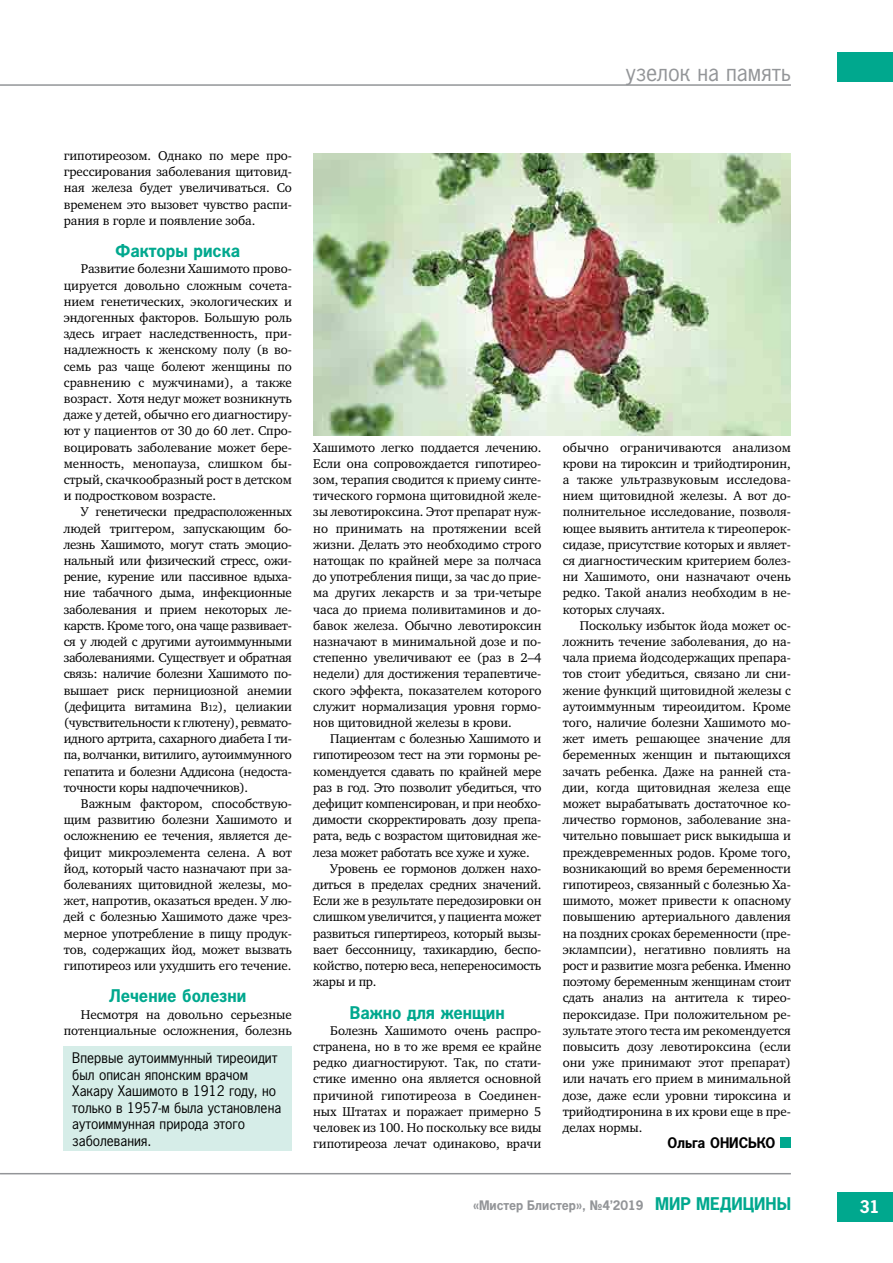
<style>
.page{position:relative;width:893px;height:1263px;background:#fff}
.page>*{position:absolute;margin:0;border:0;box-sizing:border-box;transform-origin:0 0}
.t1{font:24px "Paper Gothic";color:#939598}
.t2{font:700 18px "Paper Gothic";color:#00a88e}
.t3{font:700 18px "Paper Gothic";color:#fff}
.t4{font:15px/16.5px "Paper Gothic";color:#000}
.t5{font:700 15px "Paper Gothic";color:#000}
.t6{font:700 13.5px "Paper Gothic";color:#939598}
.t7{font:13.05px/16.2px "Charter C";letter-spacing:-.02em;color:#000;text-align:justify}
.s1{font-size:9px}
.s2{font-size:18px;color:#00a88e}
</style>
<div class="page">
<div style="left:780px;top:1137px;width:11px;height:11px;background:#00a88e"></div>
<hr style="left:0;top:84px;width:791px;height:2px;background:#939598">
<hr style="left:0;top:1173px;width:791px;height:1px;background:#939598">
<div style="left:838px;top:52px;width:55px;height:30px;background:#00a88e"></div>
<div style="left:838px;top:1192px;width:55px;height:30px;background:#00a88e"></div>
<div style="left:64px;top:1046px;width:228px;height:105px;background:#d6ede8"></div>
<img style="left:313px;top:153px;width:478px;height:283px">
<h1 class="t1" style="left:626px;top:58px;width:166px">узелок на память</h1>
<p class="t7" style="left:64px;top:148px;width:230px">гипотиреозом. Однако по мере про&shy;грессирования заболевания щитовид&shy;ная железа будет увеличиваться. Со временем это вызовет чувство распи&shy;рания в горле и появление зоба.</p>
<h2 class="t2" style="left:116px;top:241px;width:126px">Факторы риска</h2>
<p class="t7" style="left:64px;top:261px;width:230px;text-indent:17px">Развитие болезни Хашимото прово&shy;цируется довольно сложным сочета&shy;нием генетических, экологических и эндогенных факторов. Большую роль здесь играет наследственность, при&shy;надлежность к женскому полу (в во&shy;семь раз чаще болеют женщины по сравнению с мужчинами), а также возраст. Хотя недуг может возникнуть даже у детей, обычно его диагностиру&shy;ют у пациентов от 30 до 60 лет. Спро&shy;воцировать заболевание может бере&shy;менность, менопауза, слишком бы&shy;стрый, скачкообразный рост в детском и подростковом возрасте.</p>
<p class="t7" style="left:64px;top:504px;width:230px;text-indent:17px">У генетически предрасположенных людей триггером, запускающим бо&shy;лезнь Хашимото, могут стать эмоцио&shy;нальный или физический стресс, ожи&shy;рение, курение или пассивное вдыха&shy;ние табачного дыма, инфекционные заболевания и прием некоторых ле&shy;карств. Кроме того, она чаще развивает&shy;ся у людей с другими аутоиммунными заболеваниями. Существует и обратная связь: наличие болезни Хашимото по&shy;вышает риск пернициозной анемии (дефицита витамина B<span class="s1">12</span>), целиакии (чувствительности к глютену), ревмато&shy;идного артрита, сахарного диабета I ти&shy;па, волчанки, витилиго, аутоиммунного гепатита и болезни Аддисона (недоста&shy;точности коры надпочечников).</p>
<p class="t7" style="left:64px;top:796px;width:230px;text-indent:17px">Важным фактором, способствую&shy;щим развитию болезни Хашимото и осложнению ее течения, является де&shy;фицит микроэлемента селена. А вот йод, который часто назначают при за&shy;болеваниях щитовидной железы, мо&shy;жет, напротив, оказаться вреден. У лю&shy;дей с болезнью Хашимото даже чрез&shy;мерное употребление в пищу продук&shy;тов, содержащих йод, может вызвать гипотиреоз или ухудшить его течение.</p>
<h2 class="t2" style="left:110px;top:986px;width:138px">Лечение болезни</h2>
<p class="t7" style="left:64px;top:1006px;width:230px;text-align:right">Несмотря на довольно серьезные потенциальные осложнения, болезнь</p>
<p class="t4" style="left:72px;top:1050px;width:210px">Впервые аутоиммунный тиреоидит был описан японским врачом<br>Хакару Хашимото в 1912 году, но только в 1957-м была установлена аутоиммунная природа этого заболевания.</p>
<p class="t7" style="left:313px;top:439px;width:230px">Хашимото легко поддается лечению.<br>Если она сопровождается гипотирео&shy;зом, терапия сводится к приему синте&shy;тического гормона щитовидной желе&shy;зы левотироксина. Этот препарат нуж&shy;но принимать на протяжении всей жизни. Делать это необходимо строго натощак по крайней мере за полчаса до употребления пищи, за час до прие&shy;ма других лекарств и за три-четыре часа до приема поливитаминов и до&shy;бавок железа. Обычно левотироксин назначают в минимальной дозе и по&shy;степенно увеличивают ее (раз в 2–4 недели) для достижения терапевтиче&shy;ского эффекта, показателем которого служит нормализация уровня гормо&shy;нов щитовидной железы в крови.</p>
<p class="t7" style="left:330px;top:731px;width:213px">Пациентам с болезнью Хашимото и</p>
<p class="t7" style="left:313px;top:747px;width:230px">гипотиреозом тест на эти гормоны ре-</p>
<p class="t7" style="left:313px;top:763px;width:230px">комендуется сдавать по крайней мере</p>
<p class="t7" style="left:313px;top:779px;width:230px">раз в год. Это позволит убедиться, что</p>
<p class="t7" style="left:313px;top:796px;width:230px">дефицит компенсирован, и при необхо-</p>
<p class="t7" style="left:313px;top:812px;width:230px">димости скорректировать дозу препа-</p>
<p class="t7" style="left:313px;top:828px;width:230px">рата, ведь с возрастом щитовидная же-</p>
<p class="t7" style="left:313px;top:844px;width:218px">леза может работать все хуже и хуже.</p>
<p class="t7" style="left:330px;top:860px;width:213px">Уровень ее гормонов должен нахо-</p>
<p class="t7" style="left:313px;top:877px;width:230px">диться в пределах средних значений.</p>
<p class="t7" style="left:313px;top:893px;width:230px">Если же в результате передозировки он</p>
<p class="t7" style="left:313px;top:909px;width:230px">слишком увеличится, у пациента может</p>
<p class="t7" style="left:313px;top:925px;width:230px">развиться гипертиреоз, который вызы-</p>
<p class="t7" style="left:313px;top:941px;width:230px">вает бессонницу, тахикардию, беспо-</p>
<p class="t7" style="left:313px;top:958px;width:230px">койство, потерю веса, непереносимость</p>
<p class="t7" style="left:313px;top:974px;width:65px">жары и пр.</p>
<h2 class="t2" style="left:350px;top:1002px;width:156px">Важно для женщин</h2>
<p class="t7" style="left:313px;top:1022px;width:230px;text-indent:17px">Болезнь Хашимото очень распро&shy;странена, но в то же время ее крайне редко диагностируют. Так, по стати&shy;стике именно она является основной причиной гипотиреоза в Соединен&shy;ных Штатах и поражает примерно 5 человек из 100. Но поскольку все виды гипотиреоза лечат одинаково, врачи</p>
<p class="t7" style="left:563px;top:439px;width:230px">обычно ограничиваются анализом крови на тироксин и трийодтиронин, а также ультразвуковым исследова&shy;нием щитовидной железы. А вот до&shy;полнительное исследование, позволя&shy;ющее выявить антитела к тиреоперок&shy;сидазе, присутствие которых и являет&shy;ся диагностическим критерием болез&shy;ни Хашимото, они назначают очень редко. Такой анализ необходим в не&shy;которых случаях.</p>
<p class="t7" style="left:563px;top:617px;width:230px;text-indent:17px">Поскольку избыток йода может ос&shy;ложнить течение заболевания, до на&shy;чала приема йодсодержащих препара&shy;тов стоит убедиться, связано ли сни&shy;жение функций щитовидной железы с аутоиммунным тиреоидитом. Кроме того, наличие болезни Хашимото мо&shy;жет иметь решающее значение для беременных женщин и пытающихся зачать ребенка. Даже на ранней ста&shy;дии, когда щитовидная железа еще может вырабатывать достаточное ко&shy;личество гормонов, заболевание зна&shy;чительно повышает риск выкидыша и преждевременных родов. Кроме того, возникающий во время беременности гипотиреоз, связанный с болезнью Ха&shy;шимото, может привести к опасному повышению артериального давления на поздних сроках беременности (пре&shy;эклампсии), негативно повлиять на рост и развитие мозга ребенка. Именно поэтому беременным женщинам стоит сдать анализ на антитела к тирео&shy;пероксидазе. При положительном ре&shy;зультате этого теста им рекомендуется повысить дозу левотироксина (если они уже принимают этот препарат) или начать его прием в минимальной дозе, даже если уровни тироксина и трийодтиронина в их крови еще в пре&shy;делах нормы.</p>
<p class="t5" style="left:668px;top:1135px;width:109px">Ольга ОНИСЬКО</p>
<p class="t6" style="left:473px;top:1198px;width:319px">«Мистер Блистер», №4’2019 <span class="s2">МИР МЕДИЦИНЫ</span></p>
<h2 class="t3" style="left:859px;top:1197px;width:22px">31</h2>
</div>
